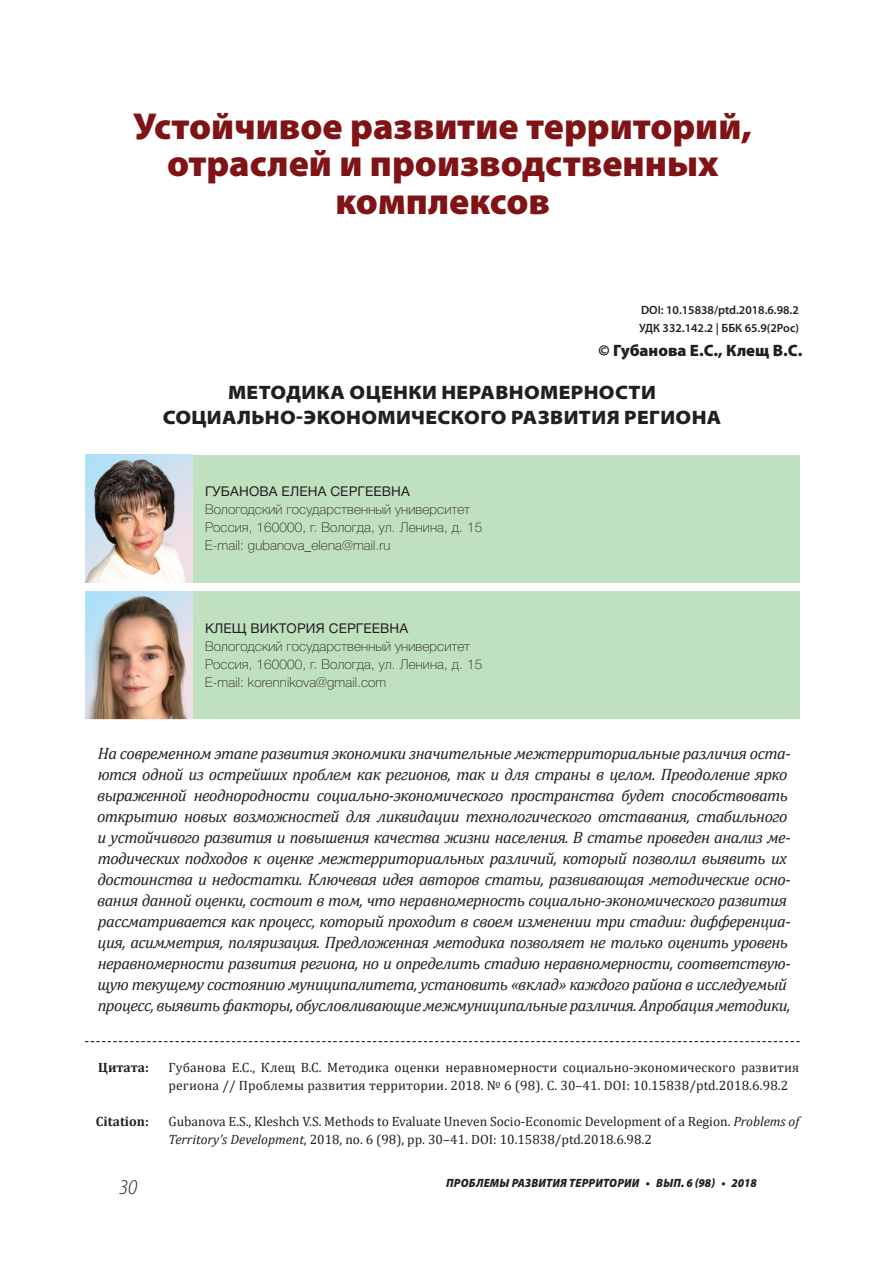
<style>
.page{position:relative;width:893px;height:1263px;background:#fff}
.page>*{position:absolute;margin:0;border:0;box-sizing:border-box;transform-origin:0 0}
.t1{font:900 37.5px/37.5px "Myriad Pro";color:#7f1315;text-align:center}
.t2{font:italic 300 semi-condensed 21px "Myriad Pro";color:#231f20}
.t3{font:900 semi-expanded 19.5px/25.5px "Myriad Pro";letter-spacing:.02em;color:#231f20;text-align:center}
.t4{font:italic 16.5px/21px "Cambria";letter-spacing:-.03em;color:#231f20}
.t5{font:900 16.5px "Myriad Pro";color:#231f20}
.t6{font:13.5px/18px "Cambria";letter-spacing:.01em;color:#231f20}
.t7{font:100 13.5px/18px "Helvetica Neue Cyr";letter-spacing:.01em;color:#231f20}
.t8{font:13.5px "Helvetica Neue Cyr";letter-spacing:.01em;color:#231f20}
.t9{font:700 13.5px "Cambria";color:#231f20}
.t10{font:600 12px/18.6px "Myriad Pro";color:#231f20}
.t11{font:italic 900 semi-condensed 12px "Myriad Pro";letter-spacing:.02em;color:#231f20}
.s1{font-style:italic}
</style>
<div class="page">
<div style="left:85px;top:455px;width:714px;height:127px;background:#c0e1c0"></div>
<div style="left:85px;top:591px;width:714px;height:128px;background:#c0e1c0"></div>
<img style="left:85px;top:455px;width:107px;height:128px">
<img style="left:85px;top:591px;width:107px;height:128px">
<svg style="left:85px;top:1041px;width:715px;height:1px"></svg>
<h1 class="t1" style="left:133px;top:110px;width:620px">Устойчивое развитие территорий, отраслей и производственных комплексов</h1>
<p class="t10" style="left:639px;top:301px;width:161px">DOI: 10.15838/ptd.2018.6.98.2<br>УДК 332.142.2 | ББК 65.9(2Рос)</p>
<p class="t5" style="left:599px;top:345px;width:205px">© Губанова Е.С., Клещ В.С.</p>
<p class="t3" style="left:163px;top:381px;width:560px">МЕТОДИКА ОЦЕНКИ НЕРАВНОМЕРНОСТИ<br>СОЦИАЛЬНО-ЭКОНОМИЧЕСКОГО РАЗВИТИЯ РЕГИОНА</p>
<p class="t8" style="left:205px;top:487px;width:206px">ГУБАНОВА ЕЛЕНА СЕРГЕЕВНА</p>
<p class="t7" style="left:205px;top:502px;width:279px">Вологодский государственный университет<br>Россия, 160000, г. Вологда, ул. Ленина, д. 15<br>E-mail: gubanova_elena@mail.ru</p>
<p class="t8" style="left:205px;top:623px;width:205px">КЛЕЩ ВИКТОРИЯ СЕРГЕЕВНА</p>
<p class="t7" style="left:205px;top:638px;width:279px">Вологодский государственный университет<br>Россия, 160000, г. Вологда, ул. Ленина, д. 15<br>E-mail: korennikova@gmail.com</p>
<p class="t4" style="left:97px;top:742px;width:695px">На современном этапе развития экономики значительные межтерриториальные различия оста&shy;ются одной из острейших проблем как регионов, так и для страны в целом. Преодоление ярко выраженной неоднородности социально-экономического пространства будет способствовать открытию новых возможностей для ликвидации технологического отставания, стабильного и устойчивого развития и повышения качества жизни населения. В статье проведен анализ ме&shy;тодических подходов к оценке межтерриториальных различий, который позволил выявить их достоинства и недостатки. Ключевая идея авторов статьи, развивающая методические осно&shy;вания данной оценки, состоит в том, что неравномерность социально-экономического развития рассматривается как процесс, который проходит в своем изменении три стадии: дифференциа&shy;ция, асимметрия, поляризация. Предложенная методика позволяет не только оценить уровень неравномерности развития региона, но и определить стадию неравномерности, соответствую&shy;щую текущему состоянию муниципалитета, установить «вклад» каждого района в исследуемый процесс, выявить факторы, обусловливающие межмуниципальные различия. Апробация методики,</p>
<p class="t9" style="left:98px;top:1059px;width:52px">Цитата:</p>
<p class="t9" style="left:96px;top:1113px;width:54px">Citation:</p>
<p class="t6" style="left:168px;top:1058px;width:632px">Губанова Е.С., Клещ В.С. Методика оценки неравномерности социально-экономического развития региона // Проблемы развития территории. 2018. № 6 (98). С. 30–41. DOI: 10.15838/ptd.2018.6.98.2</p>
<p class="t6" style="left:168px;top:1112px;width:632px">Gubanova E.S., Kleshch V.S. Methods to Evaluate Uneven Socio-Economic Development of a Region. <span class="s1">Problems of<br>Territory’s Development</span>, 2018, no. 6 (98), pp. 30–41. DOI: 10.15838/ptd.2018.6.98.2</p>
<p class="t2" style="left:119px;top:1178px;width:20px">30</p>
<p class="t11" style="left:446px;top:1178px;width:312px">ПРОБЛЕМЫ РАЗВИТИЯ ТЕРРИТОРИИ • ВЫП. 6 (98) • 2018</p>
</div>
